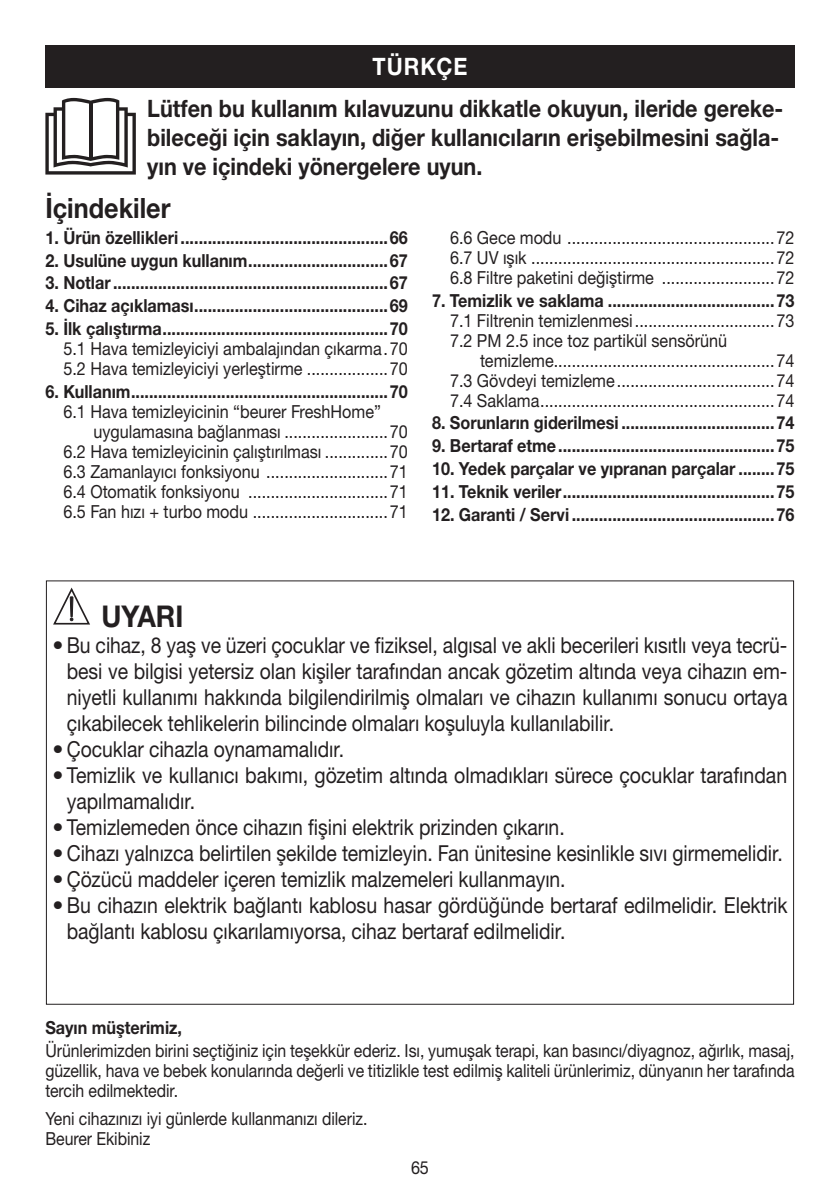
<style>
.page{position:relative;width:840px;height:1191px;background:#fff}
.page>*{position:absolute;margin:0;border:0;box-sizing:border-box;transform-origin:0 0}
.t1{font:700 30px "Helvetica Neue LTW1 G";color:#231f20;scale:.9 1}
.t2{font:700 28px "Helvetica Neue LTW1 G";color:#231f20;scale:.9 1}
.t3{font:700 24px/28.8px "Helvetica Neue LTW1 G";color:#231f20;scale:.9 1}
.t4{font:700 24px "Helvetica Neue LTW1 G";letter-spacing:.05em;color:#fff;scale:.9 1}
.t5{font:22px/26px "Helvetica Neue LTW1 G";letter-spacing:-.005em;color:#231f20}
.t6{font:18px/20px "Helvetica Neue LTW1 G";color:#231f20;scale:.9 1}
.t7{font:700 18px "Helvetica Neue LTW1 G";color:#231f20;scale:.9 1}
.t8{font:18px/20px "Helvetica Neue LTW1 G";color:#231f20;text-align:justify;scale:.88 1}
</style>
<div class="page">
<svg style="left:45px;top:98px;width:91px;height:77px"></svg>
<hr style="left:89px;top:102px;width:3px;height:57px;background:#231f20">
<div style="left:45px;top:45px;width:749px;height:43px;background:#231f20"></div>
<svg style="left:53px;top:587px;width:37px;height:38px"></svg>
<h3 class="t4" style="left:372px;top:52px;width:107px">TÜRKÇE</h3>
<h3 class="t3" style="left:147px;top:94px;width:707px">Lütfen bu kullanım kılavuzunu dikkatle okuyun, ileride gereke&shy;bileceği için saklayın, diğer kullanıcıların erişebilmesini sağla&shy;yın ve içindeki yönergelere uyun.</h3>
<h2 class="t2" style="left:45px;top:191px;width:140px">İçindekiler</h2>
<p class="t7" style="left:45px;top:226px;width:404px">1. Ürün özellikleri ..............................................66</p>
<p class="t7" style="left:45px;top:249px;width:404px">2. Usulüne uygun kullanım...............................67</p>
<p class="t7" style="left:45px;top:272px;width:404px">3. Notlar.............................................................67</p>
<p class="t7" style="left:45px;top:295px;width:404px">4. Cihaz açıklaması...........................................69</p>
<p class="t7" style="left:45px;top:317px;width:404px">5. İlk çalıştırma..................................................70</p>
<p class="t6" style="left:63px;top:338px;width:384px">5.1 Hava temizleyiciyi ambalajından çıkarma.70<br>5.2 Hava temizleyiciyi yerleştirme ..................70</p>
<p class="t7" style="left:45px;top:380px;width:404px">6. Kullanım.........................................................70</p>
<p class="t6" style="left:63px;top:401px;width:354px">6.1 Hava temizleyicinin “beurer FreshHome”</p>
<p class="t6" style="left:93px;top:421px;width:350px">uygulamasına bağlanması .......................70</p>
<p class="t6" style="left:63px;top:441px;width:384px">6.2 Hava temizleyicinin çalıştırılması ..............70</p>
<p class="t6" style="left:63px;top:461px;width:384px">6.3 Zamanlayıcı fonksiyonu ...........................71</p>
<p class="t6" style="left:63px;top:481px;width:384px">6.4 Otomatik fonksiyonu ...............................71</p>
<p class="t6" style="left:63px;top:501px;width:384px">6.5 Fan hızı + turbo modu ..............................71</p>
<p class="t6" style="left:450px;top:227px;width:384px;text-align:justify">6.6 Gece modu ..............................................72<br>6.7 UV ışık ......................................................72<br>6.8 Filtre paketini değiştirme .........................72</p>
<p class="t7" style="left:432px;top:289px;width:404px">7. Temizlik ve saklama .....................................73</p>
<p class="t6" style="left:450px;top:310px;width:384px">7.1 Filtrenin temizlenmesi...............................73<br>7.2 PM 2.5 ince toz partikül sensörünü</p>
<p class="t6" style="left:450px;top:350px;width:384px;text-align:justify;text-indent:30px">temizleme.................................................74<br>7.3 Gövdeyi temizleme...................................74<br>7.4 Saklama....................................................74</p>
<p class="t7" style="left:432px;top:412px;width:404px">8. Sorunların giderilmesi ..................................74</p>
<p class="t7" style="left:432px;top:435px;width:404px">9. Bertaraf etme................................................75</p>
<p class="t7" style="left:432px;top:457px;width:404px">10. Yedek parçalar ve yıpranan parçalar ........75</p>
<p class="t7" style="left:432px;top:480px;width:404px">11. Teknik veriler...............................................75</p>
<p class="t7" style="left:432px;top:503px;width:404px">12. Garanti / Servi .............................................76</p>
<h1 class="t1" style="left:101px;top:598px;width:92px">UYARI</h1>
<p class="t5" style="left:67px;top:632px;width:721px;text-align:justify;text-indent:-14px">•Bu cihaz, 8 yaş ve üzeri çocuklar ve fiziksel, algısal ve akli becerileri kısıtlı veya tecrü&shy;besi ve bilgisi yetersiz olan kişiler tarafından ancak gözetim altında veya cihazın em&shy;niyetli kullanımı hakkında bilgilendirilmiş olmaları ve cihazın kullanımı sonucu ortaya çıkabilecek tehlikelerin bilincinde olmaları koşuluyla kullanılabilir.</p>
<p class="t5" style="left:53px;top:736px;width:293px">• Çocuklar cihazla oynamamalıdır.</p>
<p class="t5" style="left:67px;top:762px;width:721px;text-indent:-14px">• Temizlik ve kullanıcı bakımı, gözetim altında olmadıkları sürece çocuklar tarafından yapılmamalıdır.</p>
<p class="t5" style="left:53px;top:814px;width:513px">• Temizlemeden önce cihazın fişini elektrik prizinden çıkarın.</p>
<p class="t5" style="left:53px;top:840px;width:731px">• Cihazı yalnızca belirtilen şekilde temizleyin. Fan ünitesine kesinlikle sıvı girmemelidir.</p>
<p class="t5" style="left:53px;top:866px;width:514px">• Çözücü maddeler içeren temizlik malzemeleri kullanmayın.</p>
<p class="t5" style="left:67px;top:892px;width:722px;text-indent:-14px">•Bu cihazın elektrik bağlantı kablosu hasar gördüğünde bertaraf edilmelidir. Elektrik bağlantı kablosu çıkarılamıyorsa, cihaz bertaraf edilmelidir.</p>
<p class="t7" style="left:45px;top:1016px;width:153px">Sayın müşterimiz,</p>
<p class="t8" style="left:45px;top:1040px;width:852px">Ürünlerimizden birini seçtiğiniz için teşekkür ederiz. Isı, yumuşak terapi, kan basıncı/diyagnoz, ağırlık, masaj, güzellik, hava ve bebek konularında değerli ve titizlikle test edilmiş kaliteli ürünlerimiz, dünyanın her tarafında tercih edilmektedir.</p>
<p class="t8" style="left:45px;top:1108px;width:367px">Yeni cihazınızı iyi günlerde kullanmanızı dileriz.<br>Beurer Ekibiniz</p>
<p class="t6" style="left:411px;top:1157px;width:21px">65</p>
</div>
